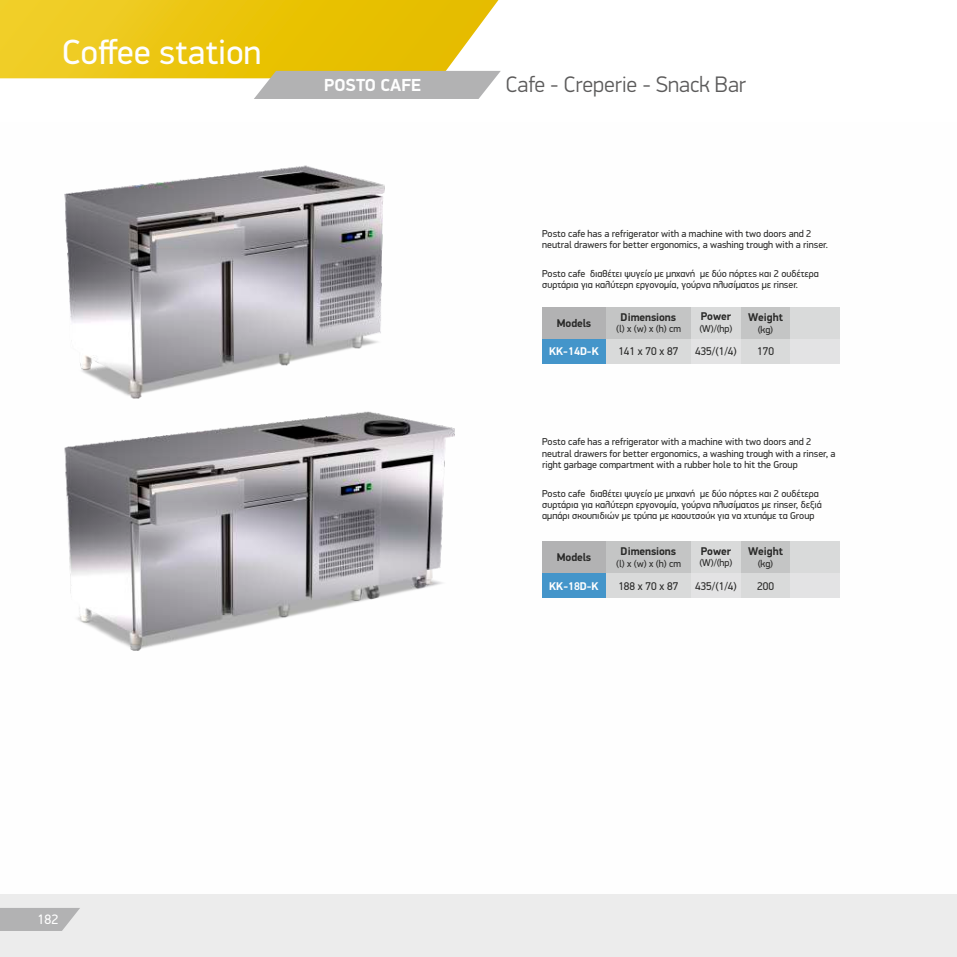
<style>
.page{position:relative;width:957px;height:957px;background:#fff}
.page>*{position:absolute;margin:0;border:0;box-sizing:border-box;transform-origin:0 0}
.t1{font:35.12px "PF Din Display Pro";color:#fefefe}
.t2{font:300 22.5px "PF Din Display Pro";color:#5c5b5b}
.t3{font:700 17.5px "PF Din Display Pro";color:#fefefe}
.t4{font:13.75px "PF Din Display Pro";color:#fefefe}
.t5{font:700 11.25px "PF Din Display Pro";color:#2a2a29}
.t6{font:11.25px "PF Din Display Pro";color:#2a2a29}
.t7{font:700 11.25px "PF Din Display Pro";color:#fefefe}
.t8{font:10px/11.2px "PF Din Display Pro";color:#2a2a29}
</style>
<div class="page">
<div style="left:0;top:553px;width:957px;height:404px;background:#ececec"></div>
<svg style="left:0;top:0;width:499px;height:78px;background:#ebc71a"></svg>
<svg style="left:254px;top:71px;width:247px;height:28px;background:#b8b7b4"></svg>
<svg style="left:0;top:908px;width:80px;height:23px;background:#b8b8b9"></svg>
<div style="left:0;top:122px;width:957px;height:771px;background:#fefefe"></div>
<div style="left:542px;top:339px;width:64px;height:25px;background:#4495ca"></div>
<div style="left:741px;top:339px;width:49px;height:25px;background:#d9dada"></div>
<div style="left:790px;top:339px;width:50px;height:25px;background:#e3e3e4"></div>
<div style="left:606px;top:339px;width:85px;height:25px;background:#d9dada"></div>
<div style="left:741px;top:307px;width:49px;height:32px;background:#c4c5c5"></div>
<div style="left:790px;top:307px;width:50px;height:32px;background:#d9dada"></div>
<div style="left:606px;top:307px;width:85px;height:32px;background:#c4c5c5"></div>
<div style="left:542px;top:307px;width:64px;height:32px;background:#b2b2b3"></div>
<div style="left:691px;top:339px;width:50px;height:25px;background:#e3e3e4"></div>
<div style="left:691px;top:307px;width:50px;height:32px;background:#d9dada"></div>
<div style="left:542px;top:573px;width:64px;height:25px;background:#4495ca"></div>
<div style="left:741px;top:573px;width:49px;height:25px;background:#d9dada"></div>
<div style="left:790px;top:573px;width:50px;height:25px;background:#e3e3e4"></div>
<div style="left:606px;top:573px;width:85px;height:25px;background:#d9dada"></div>
<div style="left:741px;top:541px;width:49px;height:32px;background:#c4c5c5"></div>
<div style="left:790px;top:541px;width:50px;height:32px;background:#d9dada"></div>
<div style="left:606px;top:541px;width:85px;height:32px;background:#c4c5c5"></div>
<div style="left:542px;top:541px;width:64px;height:32px;background:#b2b2b3"></div>
<div style="left:691px;top:573px;width:50px;height:25px;background:#e3e3e4"></div>
<div style="left:691px;top:541px;width:50px;height:32px;background:#d9dada"></div>
<img style="left:64px;top:411px;width:391px;height:240px">
<img style="left:64px;top:165px;width:321px;height:234px">
<h1 class="t1" style="left:62px;top:37px;width:201px">Coffee station</h1>
<h3 class="t3" style="left:324px;top:78px;width:98px">POSTO CAFE</h3>
<h2 class="t2" style="left:506px;top:75px;width:241px">Cafe - Creperie - Snack Bar</h2>
<p class="t8" style="left:542px;top:228px;width:287px">Posto cafe has a refrigerator with a machine with two doors and 2 neutral drawers for better ergonomics, a washing trough with a rinser.</p>
<p class="t8" style="left:542px;top:269px;width:278px">Posto cafe διαθέτει ψυγείο µε µηχανή µε δύο πόρτες και 2 ουδέτερα συρτάρια για καλύτερη εργονοµία, γούρνα πλυσίµατος µε rinser.</p>
<p class="t5" style="left:557px;top:319px;width:36px">Models</p>
<p class="t5" style="left:620px;top:312px;width:57px">Dimensions</p>
<p class="t8" style="left:616px;top:324px;width:66px">(l) x (w) x (h) cm</p>
<p class="t5" style="left:701px;top:312px;width:32px">Power</p>
<p class="t8" style="left:699px;top:324px;width:35px">(W)/(hp)</p>
<p class="t5" style="left:748px;top:312px;width:36px">Weight</p>
<p class="t8" style="left:758px;top:324px;width:17px">(kg)</p>
<p class="t7" style="left:549px;top:347px;width:51px">KK-14D-K</p>
<p class="t6" style="left:618px;top:347px;width:61px">141 x 70 x 87</p>
<p class="t6" style="left:695px;top:347px;width:43px">435/(1/4)</p>
<p class="t6" style="left:757px;top:347px;width:18px">170</p>
<p class="t8" style="left:542px;top:437px;width:295px">Posto cafe has a refrigerator with a machine with two doors and 2 neutral drawers for better ergonomics, a washing trough with a rinser, a right garbage compartment with a rubber hole to hit the Group</p>
<p class="t8" style="left:542px;top:489px;width:281px">Posto cafe διαθέτει ψυγείο µε µηχανή µε δύο πόρτες και 2 ουδέτερα συρτάρια για καλύτερη εργονοµία, γούρνα πλυσίµατος µε rinser, δεξιά αµπάρι σκουπιδιών µε τρύπα µε καουτσούκ για να χτυπάµε τα Group</p>
<p class="t5" style="left:557px;top:553px;width:36px">Models</p>
<p class="t5" style="left:620px;top:546px;width:57px">Dimensions</p>
<p class="t8" style="left:616px;top:558px;width:66px">(l) x (w) x (h) cm</p>
<p class="t5" style="left:701px;top:546px;width:32px">Power</p>
<p class="t8" style="left:699px;top:558px;width:35px">(W)/(hp)</p>
<p class="t5" style="left:748px;top:547px;width:36px">Weight</p>
<p class="t8" style="left:758px;top:559px;width:17px">(kg)</p>
<p class="t7" style="left:549px;top:581px;width:51px">KK-18D-K</p>
<p class="t6" style="left:618px;top:581px;width:61px">188 x 70 x 87</p>
<p class="t6" style="left:695px;top:581px;width:43px">435/(1/4)</p>
<p class="t6" style="left:757px;top:581px;width:18px">200</p>
<h3 class="t4" style="left:38px;top:914px;width:22px">182</h3>
</div>
